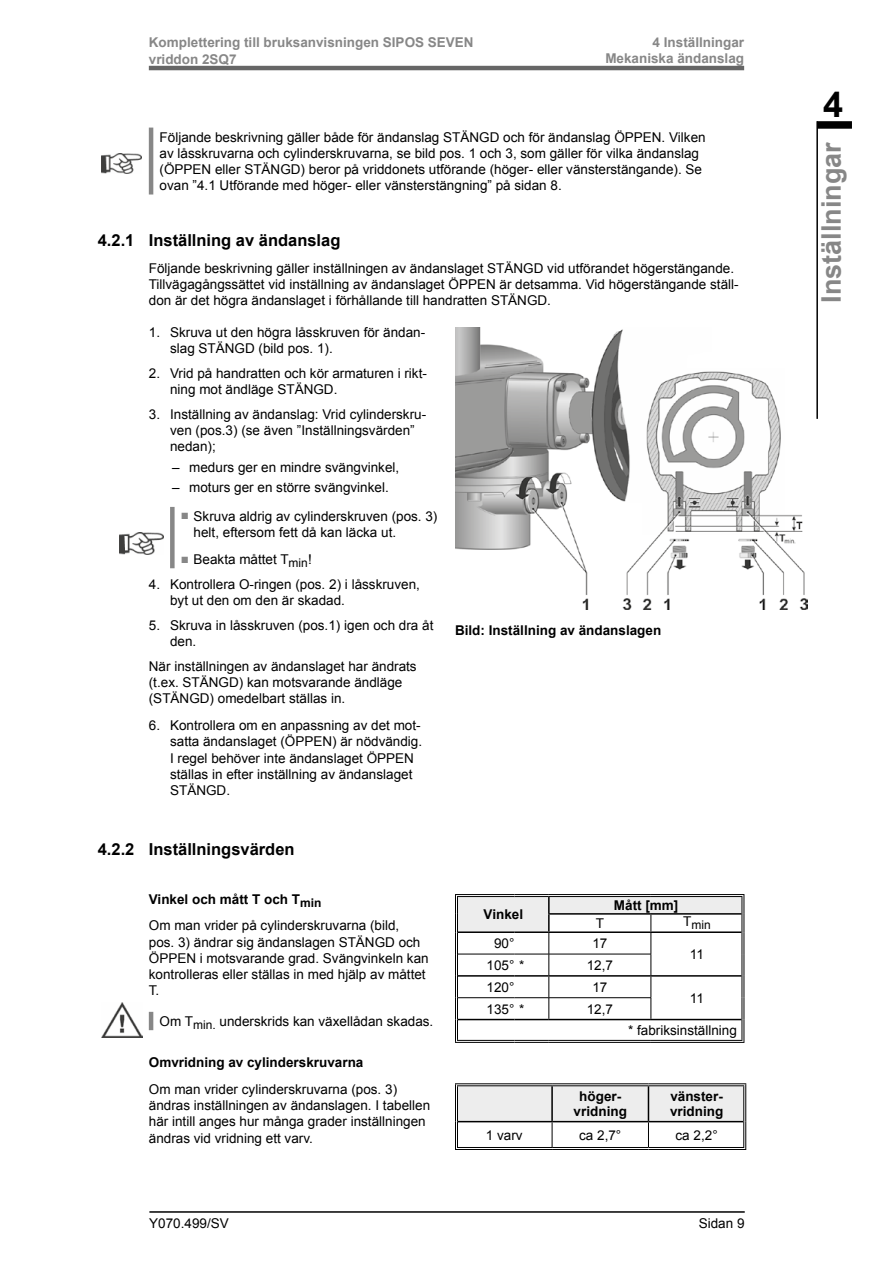
<style>
.page{position:relative;width:893px;height:1263px;background:#fff}
.page>*{position:absolute;margin:0;border:0;box-sizing:border-box;transform-origin:0 0}
.t1{font:700 36px "Arial";color:#000}
.t2{font:700 27px "Arial";color:#878787}
.t3{font:700 16.5px "Arial";color:#000}
.t4{font:13.5px/16.2px "Arial";color:#000}
.t5{font:700 13.5px/15px "Arial";color:#000;text-align:center}
.t6{font:700 13.5px/16.5px "Arial";color:#878787}
.t7{font:12px "Arial";color:#000}
.s1{color:#878787}
.s2{font-weight:700}
</style>
<div class="page">
<hr style="left:149px;top:1211px;width:596px;height:2px;background:#000">
<hr style="left:149px;top:66px;width:595px;height:4px;background:#666">
<div style="left:817px;top:121px;width:35px;height:8px;background:#000"></div>
<hr style="left:816px;top:121px;width:2px;height:298px;background:#000">
<hr style="left:149px;top:128px;width:4px;height:66px;background:#878787">
<img style="left:102px;top:154px;width:39px;height:19px">
<div style="left:170px;top:507px;width:5px;height:61px;background:#878787"></div>
<img style="left:455px;top:327px;width:353px;height:283px">
<img style="left:119px;top:532px;width:45px;height:22px">
<hr style="left:149px;top:1012px;width:4px;height:18px;background:#878787">
<hr style="left:549px;top:894px;width:102px;height:1px;background:#000">
<hr style="left:651px;top:894px;width:93px;height:1px;background:#000">
<hr style="left:455px;top:894px;width:59px;height:1px;background:#000">
<hr style="left:514px;top:894px;width:35px;height:1px;background:#000">
<svg style="left:455px;top:895px;width:289px;height:147px"></svg>
<hr style="left:457px;top:1040px;width:57px;height:1px;background:#000">
<hr style="left:455px;top:1042px;width:59px;height:1px;background:#000">
<hr style="left:514px;top:1040px;width:35px;height:1px;background:#000">
<hr style="left:514px;top:1042px;width:35px;height:1px;background:#000">
<hr style="left:549px;top:1040px;width:102px;height:1px;background:#000">
<hr style="left:549px;top:1042px;width:102px;height:1px;background:#000">
<hr style="left:651px;top:1040px;width:91px;height:1px;background:#000">
<hr style="left:651px;top:1042px;width:93px;height:1px;background:#000">
<img style="left:101px;top:1002px;width:41px;height:36px">
<hr style="left:455px;top:1083px;width:97px;height:1px;background:#000">
<hr style="left:455px;top:1084px;width:1px;height:38px;background:#000">
<hr style="left:552px;top:1083px;width:96px;height:1px;background:#000">
<hr style="left:648px;top:1083px;width:98px;height:1px;background:#000">
<hr style="left:745px;top:1084px;width:1px;height:38px;background:#000">
<svg style="left:455px;top:1085px;width:291px;height:64px"></svg>
<hr style="left:457px;top:1147px;width:95px;height:1px;background:#000">
<hr style="left:455px;top:1149px;width:97px;height:1px;background:#000">
<hr style="left:552px;top:1147px;width:96px;height:1px;background:#000">
<hr style="left:552px;top:1149px;width:96px;height:1px;background:#000">
<hr style="left:648px;top:1147px;width:96px;height:1px;background:#000">
<hr style="left:648px;top:1149px;width:98px;height:1px;background:#000">
<p class="t6" style="left:149px;top:35px;width:326px">Komplettering till bruksanvisningen SIPOS SEVEN vriddon 2SQ7</p>
<p class="t6" style="left:605px;top:35px;width:140px;text-align:right">4 Inställningar<br>Mekaniska ändanslag</p>
<p class="t4" style="left:160px;top:129px;width:548px">Följande beskrivning gäller både för ändanslag STÄNGD och för ändanslag ÖPPEN. Vilken av låsskruvarna och cylinderskruvarna, se bild pos. 1 och 3, som gäller för vilka ändanslag (ÖPPEN eller STÄNGD) beror på vriddonets utförande (höger- eller vänsterstängande). Se ovan ”4.1 Utförande med höger- eller vänsterstängning” på sidan 8.</p>
<p class="t3" style="left:98px;top:229px;width:244px">4.2.1 Inställning av ändanslag</p>
<p class="t4" style="left:149px;top:260px;width:591px">Följande beskrivning gäller inställningen av ändanslaget STÄNGD vid utförandet högerstängande.<br>Tillvägagångssättet vid inställning av ändanslaget ÖPPEN är detsamma. Vid högerstängande ställ&shy;don är det högra ändanslaget i förhållande till handratten STÄNGD.</p>
<p class="t4" style="left:170px;top:325px;width:257px;text-indent:-21px">1. Skruva ut den högra låsskruven för ändan&shy;slag STÄNGD (bild pos. 1).</p>
<p class="t4" style="left:170px;top:365px;width:258px;text-indent:-21px">2. Vrid på handratten och kör armaturen i rikt&shy;ning mot ändläge STÄNGD.</p>
<p class="t4" style="left:170px;top:406px;width:258px;text-indent:-21px">3. Inställning av ändanslag: Vrid cylinderskru&shy;ven (pos.3) (se även ”Inställningsvärden” nedan);</p>
<p class="t4" style="left:172px;top:459px;width:229px">– medurs ger en mindre svängvinkel,</p>
<p class="t4" style="left:172px;top:480px;width:218px">– moturs ger en större svängvinkel.</p>
<p class="t4" style="left:194px;top:508px;width:245px;text-indent:-13px"><span class="s1">■</span> Skruva aldrig av cylinderskruven (pos. 3) helt, eftersom fett då kan läcka ut.</p>
<p class="t4" style="left:181px;top:551px;width:132px"><span class="s1">■</span> Beakta måttet T<sub>min</sub>!</p>
<p class="t4" style="left:170px;top:576px;width:251px;text-indent:-21px">4. Kontrollera O-ringen (pos. 2) i låsskruven, byt ut den om den är skadad.</p>
<p class="t4" style="left:170px;top:617px;width:265px;text-indent:-21px">5. Skruva in låsskruven (pos.1) igen och dra åt den.</p>
<p class="t4" style="left:149px;top:658px;width:269px">När inställningen av ändanslaget har ändrats (t.ex. STÄNGD) kan motsvarande ändläge (STÄNGD) omedelbart ställas in.</p>
<p class="t4" style="left:170px;top:717px;width:254px;text-indent:-21px">6. Kontrollera om en anpassning av det mot&shy;satta ändanslaget (ÖPPEN) är nödvändig.<br>I regel behöver inte ändanslaget ÖPPEN ställas in efter inställning av ändanslaget STÄNGD.</p>
<p class="t5" style="left:455px;top:623px;width:208px">Bild: Inställning av ändanslagen</p>
<p class="t3" style="left:98px;top:838px;width:198px">4.2.2 Inställningsvärden</p>
<p class="t4" style="left:149px;top:885px;width:252px;line-height:26.8px"><span class="s2">Vinkel och mått T och T</span><sub>min<br></sub>Om man vrider på cylinderskruvarna (bild,</p>
<p class="t4" style="left:149px;top:934px;width:281px">pos. 3) ändrar sig ändanslagen STÄNGD och ÖPPEN i motsvarande grad. Svängvinkeln kan kontrolleras eller ställas in med hjälp av måttet T.</p>
<p class="t4" style="left:160px;top:1013px;width:275px">Om T<sub>min.</sub> underskrids kan växellådan skadas.</p>
<p class="t5" style="left:149px;top:1055px;width:216px">Omvridning av cylinderskruvarna</p>
<p class="t4" style="left:149px;top:1081px;width:283px">Om man vrider cylinderskruvarna (pos. 3) ändras inställningen av ändanslagen. I tabellen här intill anges hur många grader inställningen ändras vid vridning ett varv.</p>
<p class="t5" style="left:484px;top:907px;width:41px">Vinkel</p>
<p class="t5" style="left:614px;top:898px;width:66px">Mått [mm]</p>
<p class="t4" style="left:596px;top:915px;width:10px">T</p>
<p class="t7" style="left:683px;top:917px;width:29px"><sup>T</sup>min</p>
<p class="t4" style="left:494px;top:935px;width:22px">90°</p>
<p class="t4" style="left:592px;top:935px;width:17px">17</p>
<p class="t4" style="left:487px;top:957px;width:39px">105° *</p>
<p class="t4" style="left:587px;top:957px;width:28px">12,7</p>
<p class="t4" style="left:487px;top:979px;width:29px">120°</p>
<p class="t4" style="left:592px;top:979px;width:17px">17</p>
<p class="t4" style="left:487px;top:1001px;width:39px">135° *</p>
<p class="t4" style="left:587px;top:1001px;width:28px">12,7</p>
<p class="t4" style="left:690px;top:946px;width:16px">11</p>
<p class="t4" style="left:690px;top:990px;width:16px">11</p>
<p class="t4" style="left:628px;top:1023px;width:110px">* fabriksinställning</p>
<p class="t5" style="left:574px;top:1089px;width:55px">höger&shy;vridning</p>
<p class="t5" style="left:670px;top:1089px;width:55px;text-align:left">vänster&shy;vridning</p>
<p class="t4" style="left:486px;top:1127px;width:38px">1 varv</p>
<p class="t4" style="left:579px;top:1127px;width:44px">ca 2,7°</p>
<p class="t4" style="left:675px;top:1127px;width:44px">ca 2,2°</p>
<p class="t4" style="left:149px;top:1215px;width:81px">Y070.499/SV</p>
<p class="t4" style="left:699px;top:1215px;width:47px">Sidan 9</p>
<h1 class="t1" style="left:823px;top:80px;width:22px">4</h1>
<h2 class="t2" style="left:813px;top:303px;width:162px;rotate:-90deg">Inställningar</h2>
</div>
